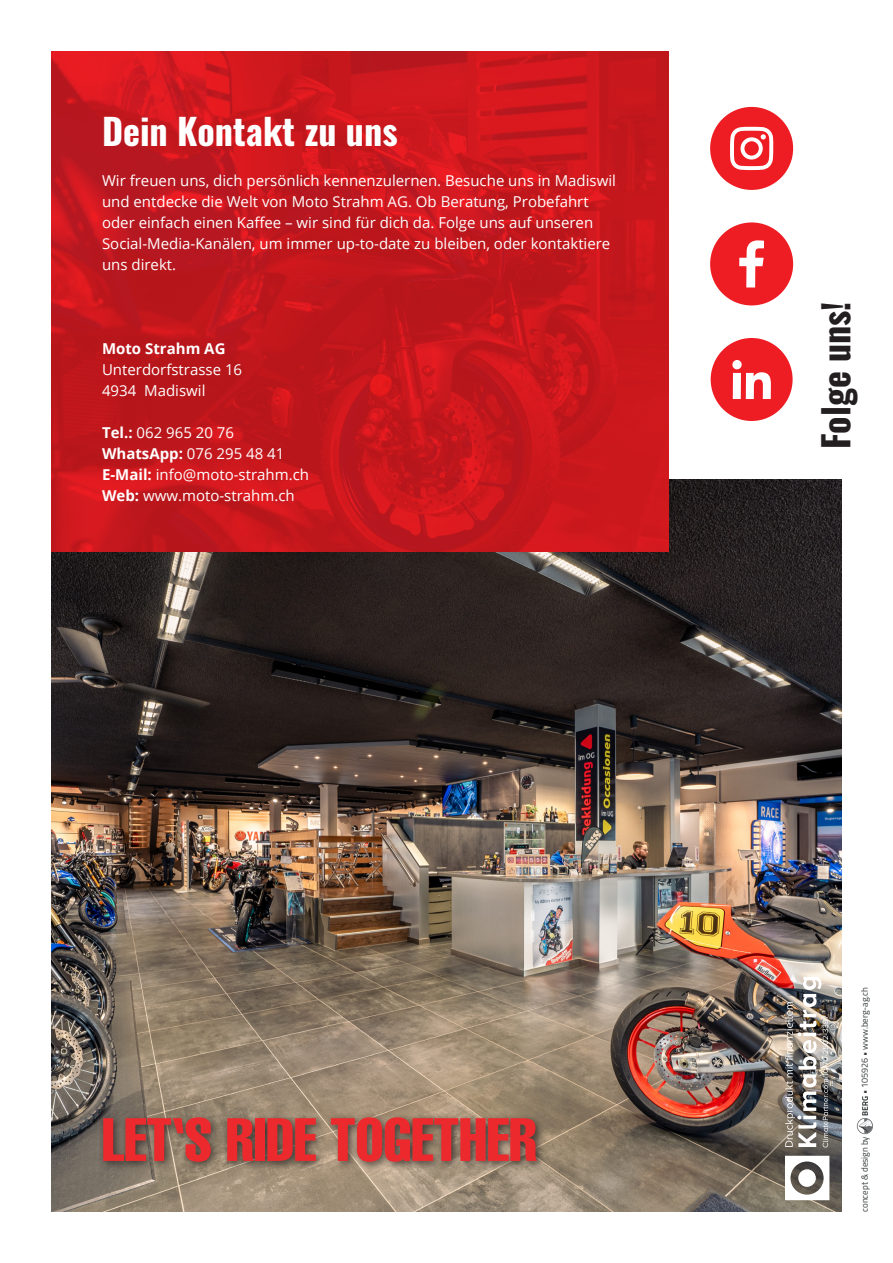
<style>
.page{position:relative;width:893px;height:1263px;background:#fff}
.page>*{position:absolute;margin:0;border:0;box-sizing:border-box;transform-origin:0 0}
.t1{font:extra-condensed 60px "Helvetica";color:#ec2a2d}
.t2{font:700 36px "Oswald";color:#fff}
.t3{font:700 36px "Oswald";color:#231f20}
.t4{font:15px/21px "Open Sans";color:#fff}
.t5{font:700 15px "Open Sans";color:#fff}
.t6{font:9px "Titillium Web";color:#393d3e}
.s1{font-weight:700}
</style>
<div class="page">
<img style="left:51px;top:479px;width:791px;height:733px">
<svg style="left:857px;top:1096px;width:16px;height:38px"></svg>
<svg style="left:51px;top:51px;width:617px;height:501px;background:#c5171d"></svg>
<svg style="left:710px;top:222px;width:83px;height:83px"></svg>
<svg style="left:710px;top:107px;width:83px;height:83px"></svg>
<svg style="left:711px;top:338px;width:82px;height:83px"></svg>
<div style="left:98px;top:1112px;width:449px;height:60px;background:#231f20;opacity:.75"></div>
<svg style="left:785px;top:1156px;width:44px;height:44px"></svg>
<div style="left:798px;top:1169px;width:18px;height:18px;background:#fff;border-radius:50%"></div>
<img style="left:785px;top:977px;width:43px;height:170px">
<p class="t2" style="left:102px;top:112px;width:297px">Dein Kontakt zu uns</p>
<p class="t4" style="left:102px;top:169px;width:515px">Wir freuen uns, dich persönlich kennenzulernen. Besuche uns in Madiswil und entdecke die Welt von Moto Strahm AG. Ob Beratung, Probefahrt oder einfach einen Kaffee – wir sind für dich da. Folge uns auf unseren Social-Media-Kanälen, um immer up-to-date zu bleiben, oder kontaktiere uns direkt.</p>
<p class="t5" style="left:102px;top:338px;width:125px">Moto Strahm AG</p>
<p class="t4" style="left:102px;top:358px;width:142px">Unterdorfstrasse 16</p>
<p class="t4" style="left:102px;top:379px;width:105px">4934 Madiswil</p>
<p class="t4" style="left:102px;top:421px;width:134px"><span class="s1">Tel.:</span> 062 965 20 76</p>
<p class="t4" style="left:102px;top:442px;width:184px"><span class="s1">WhatsApp:</span> 076 295 48 41</p>
<p class="t4" style="left:102px;top:463px;width:208px"><span class="s1">E-Mail:</span> info@moto-strahm.ch</p>
<p class="t4" style="left:102px;top:484px;width:194px"><span class="s1">Web:</span> www.moto-strahm.ch</p>
<p class="t1" style="left:102px;top:1101px;width:436px">LET‘S RIDE TOGETHER</p>
<p class="t3" style="left:817px;top:449px;width:149px;rotate:-90deg">Folge uns!</p>
<p class="t6" style="left:858px;top:1094px;width:109px;rotate:-90deg">• 105926 • www.berg-ag.ch</p>
<p class="t6" style="left:858px;top:1212px;width:77px;rotate:-90deg">concept &amp; design by</p>
</div>
